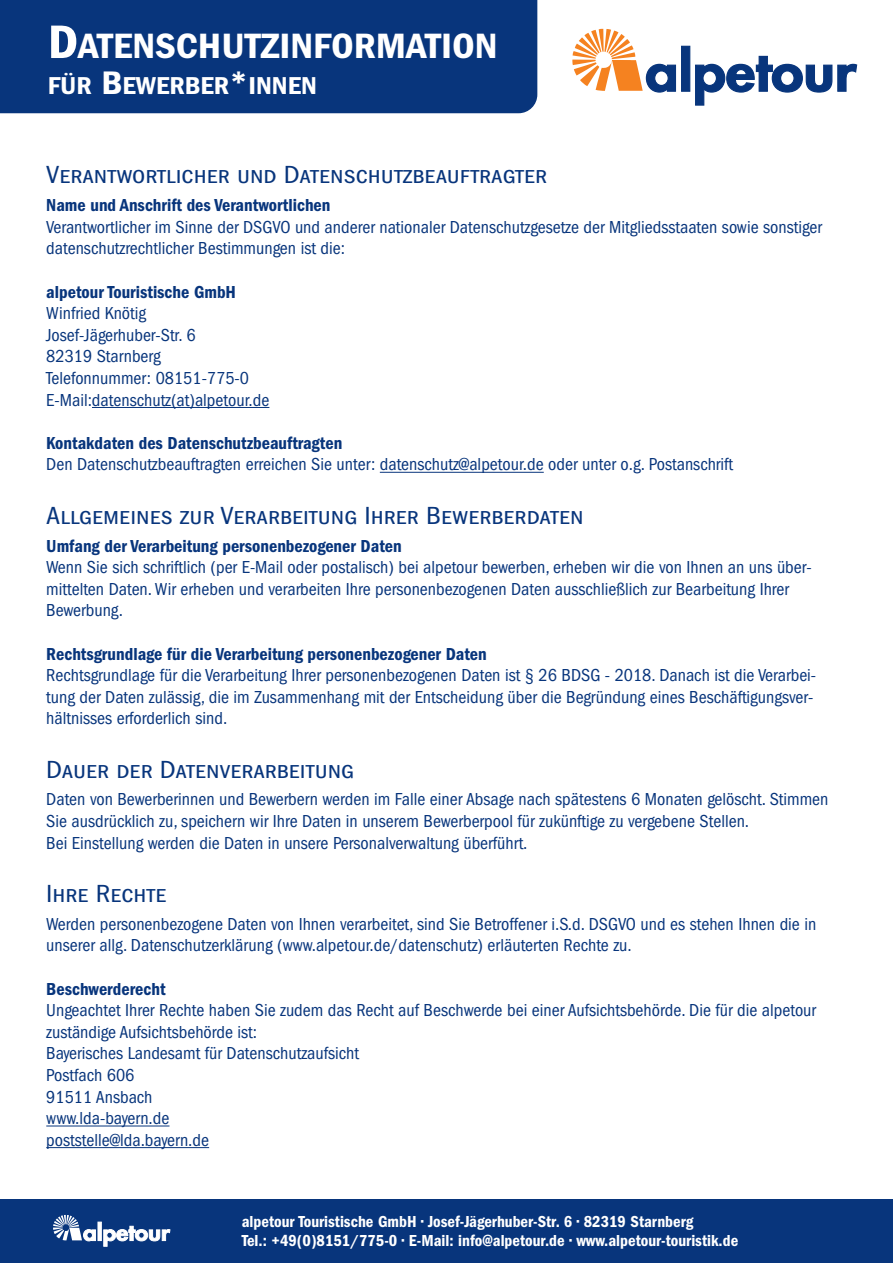
<style>
.page{position:relative;width:893px;height:1263px;background:#fff}
.page>*{position:absolute;margin:0;border:0;box-sizing:border-box;transform-origin:0 0}
.t1{font:36.45px "ITC Franklin Gothic Std Dm Cd";color:#fff;scale:1.11 1}
.t2{font:condensed 25.65px "ITC Franklin Gothic Std";color:#08357c;scale:1.11 1}
.t3{font:25.35px "ITC Franklin Gothic Std Dm Cd";color:#fff;scale:1.11 1}
.t4{font:condensed 18px/21.6px "ITC Franklin Gothic Std";color:#08357c}
.t5{font:18px "ITC Franklin Gothic Std Dm Cd";color:#08357c}
.t6{font:16.5px/19.8px "ITC Franklin Gothic Std Dm Cd";color:#fff}
.s1{font-size:48.6px}
.s2{font-size:33.75px}
</style>
<div class="page">
<div style="left:0;top:1200px;width:893px;height:63px;background:#08357c"></div>
<div style="left:0;top:0;width:537px;height:113px;background:#08357c"></div>
<div style="left:681px;top:46px;width:9px;height:46px;background:#08357c"></div>
<svg style="left:695px;top:55px;width:162px;height:51px"></svg>
<svg style="left:572px;top:29px;width:105px;height:64px"></svg>
<svg style="left:98px;top:1222px;width:4px;height:19px"></svg>
<svg style="left:103px;top:1226px;width:67px;height:20px"></svg>
<svg style="left:53px;top:1215px;width:43px;height:26px"></svg>
<hr style="left:92px;top:407px;width:177px;height:1px;background:#08357c">
<hr style="left:380px;top:472px;width:164px;height:1px;background:#08357c">
<hr style="left:46px;top:1125px;width:123px;height:1px;background:#08357c">
<hr style="left:46px;top:1147px;width:163px;height:1px;background:#08357c">
<h1 class="t1" style="left:48px;top:25px;width:407px"><span class="s1">D</span>ATENSCHUTZINFORMATION</h1>
<h3 class="t3" style="left:48px;top:71px;width:244px">FÜR <span class="s2">B</span>EWERBER<span class="s2">*</span>INNEN</h3>
<h2 class="t2" style="left:46px;top:160px;width:453px">Verantwortlicher und Datenschutzbeauftragter</h2>
<p class="t5" style="left:46px;top:195px;width:286px">Name und Anschrift des Verantwortlichen</p>
<p class="t4" style="left:46px;top:216px;width:777px">Verantwortlicher im Sinne der DSGVO und anderer nationaler Datenschutzgesetze der Mitgliedsstaaten sowie sonstiger datenschutzrechtlicher Bestimmungen ist die:</p>
<p class="t5" style="left:46px;top:281px;width:191px">alpetour Touristische GmbH</p>
<p class="t4" style="left:46px;top:303px;width:225px">Winfried Knötig<br>Josef-Jägerhuber-Str. 6<br>82319 Starnberg<br>Telefonnummer: 08151-775-0<br>E-Mail:datenschutz(at)alpetour.de</p>
<p class="t5" style="left:46px;top:433px;width:297px">Kontakdaten des Datenschutzbeauftragten</p>
<p class="t4" style="left:46px;top:454px;width:689px">Den Datenschutzbeauftragten erreichen Sie unter: datenschutz@alpetour.de oder unter o.g. Postanschrift</p>
<h2 class="t2" style="left:46px;top:501px;width:486px">Allgemeines zur Verarbeitung Ihrer Bewerberdaten</h2>
<p class="t5" style="left:46px;top:535px;width:357px">Umfang der Verarbeitung personenbezogener Daten</p>
<p class="t4" style="left:46px;top:557px;width:767px">Wenn Sie sich schriftlich (per E-Mail oder postalisch) bei alpetour bewerben, erheben wir die von Ihnen an uns über&shy;mittelten Daten. Wir erheben und verarbeiten Ihre personenbezogenen Daten ausschließlich zur Bearbeitung Ihrer<br>Bewerbung.</p>
<p class="t5" style="left:46px;top:643px;width:442px">Rechtsgrundlage für die Verarbeitung personenbezogener Daten</p>
<p class="t4" style="left:46px;top:665px;width:771px">Rechtsgrundlage für die Verarbeitung Ihrer personenbezogenen Daten ist § 26 BDSG - 2018. Danach ist die Verarbei&shy;tung der Daten zulässig, die im Zusammenhang mit der Entscheidung über die Begründung eines Beschäftigungsver&shy;hältnisses erforderlich sind.</p>
<h2 class="t2" style="left:46px;top:755px;width:279px">Dauer der Datenverarbeitung</h2>
<p class="t4" style="left:46px;top:789px;width:784px">Daten von Bewerberinnen und Bewerbern werden im Falle einer Absage nach spätestens 6 Monaten gelöscht. Stimmen<br>Sie ausdrücklich zu, speichern wir Ihre Daten in unserem Bewerberpool für zukünftige zu vergebene Stellen.<br>Bei Einstellung werden die Daten in unsere Personalverwaltung überführt.</p>
<h2 class="t2" style="left:46px;top:879px;width:110px">Ihre Rechte</h2>
<p class="t4" style="left:46px;top:913px;width:772px">Werden personenbezogene Daten von Ihnen verarbeitet, sind Sie Betroffener i.S.d. DSGVO und es stehen Ihnen die in unserer allg. Datenschutzerklärung (www.alpetour.de/datenschutz) erläuterten Rechte zu.</p>
<p class="t5" style="left:46px;top:978px;width:121px">Beschwerderecht</p>
<p class="t4" style="left:46px;top:999px;width:772px">Ungeachtet Ihrer Rechte haben Sie zudem das Recht auf Beschwerde bei einer Aufsichtsbehörde. Die für die alpetour zuständige Aufsichtsbehörde ist:<br>Bayerisches Landesamt für Datenschutzaufsicht<br>Postfach 606<br>91511 Ansbach<br>www.lda-bayern.de<br>poststelle@lda.bayern.de</p>
<p class="t6" style="left:242px;top:1211px;width:498px">alpetour Touristische GmbH • Josef-Jägerhuber-Str. 6 • 82319 Starnberg<br>Tel.: +49(0)8151/775-0 • E-Mail: info@alpetour.de • www.alpetour-touristik.de</p>
</div>
